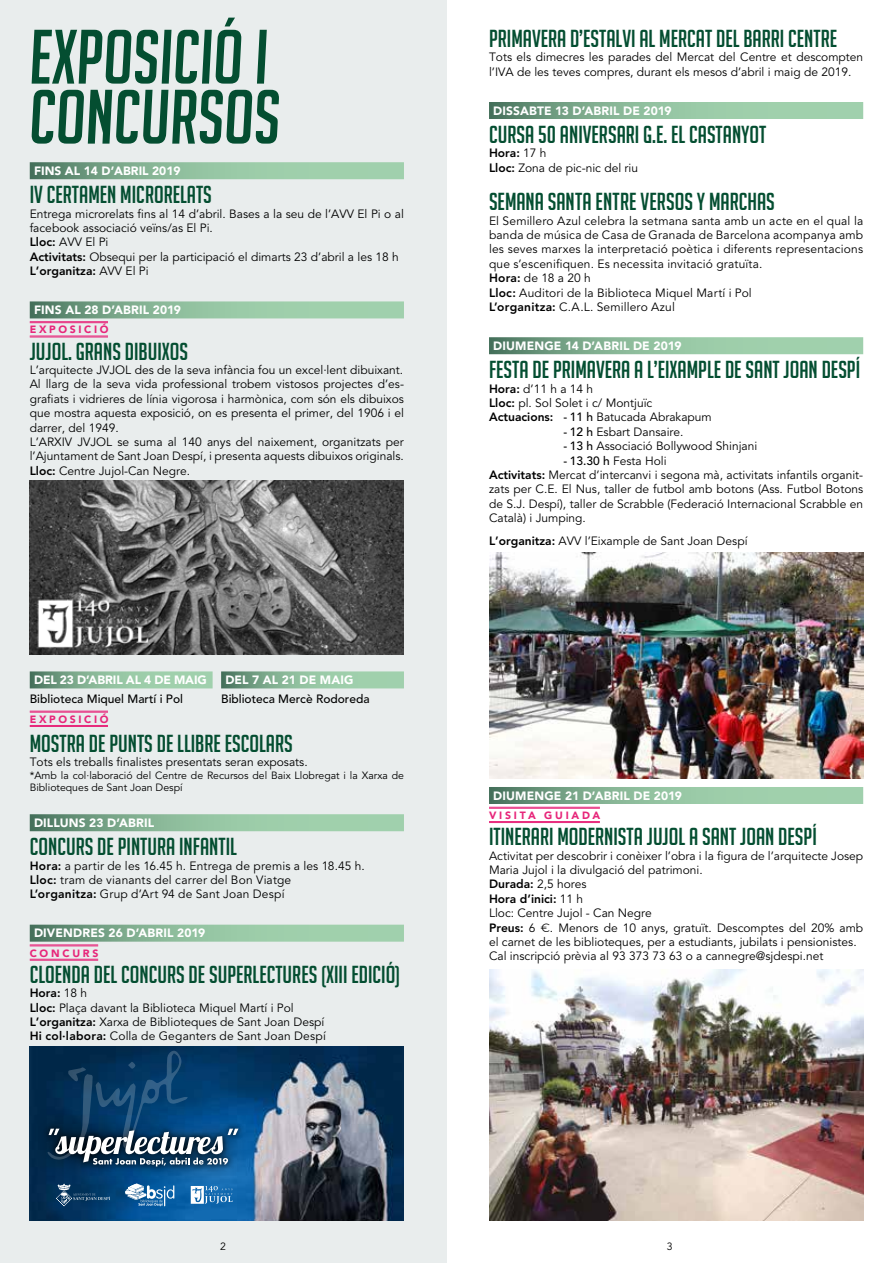
<style>
.page{position:relative;width:893px;height:1263px;background:#fff}
.page>*{position:absolute;margin:0;border:0;box-sizing:border-box;transform-origin:0 0}
.t1{font:italic 75px/60px "Big Noodle Titling";color:#044e31}
.t2{font:24px "Big Noodle Titling";color:#044e31}
.t3{font:12px/14.4px "Avenir";color:#000}
.t4{font:900 12px "Avenir";letter-spacing:.01em;color:#fff}
.t5{font:500 12px "Avenir";color:#000}
.t6{font:10.5px/12.6px "Avenir";color:#000}
.t7{font:900 10.5px "Avenir";letter-spacing:.25em;color:#e7267a}
.t8{font:900 10.5px "Avenir";letter-spacing:.27em;color:#e7267a}
.s1{font-weight:800}
.s2{font-weight:500}
.s3{font-family:"Montserrat";font-weight:300}
</style>
<div class="page">
<div style="left:0;top:0;width:446px;height:1263px;background:#e9eded"></div>
<svg style="left:30px;top:162px;width:374px;height:17px;background:#8cba9a"></svg>
<svg style="left:30px;top:301px;width:374px;height:17px;background:#8dba9b"></svg>
<hr style="left:30px;top:321px;width:78px;height:1px;background:#e7267a">
<hr style="left:30px;top:322px;width:78px;height:1px;background:#e7267a">
<hr style="left:30px;top:336px;width:78px;height:1px;background:#e7267a">
<hr style="left:30px;top:337px;width:78px;height:1px;background:#e7267a">
<svg style="left:30px;top:814px;width:374px;height:17px;background:#8cba9a"></svg>
<svg style="left:30px;top:925px;width:374px;height:17px;background:#8cba9a"></svg>
<hr style="left:30px;top:944px;width:68px;height:1px;background:#e7267a">
<hr style="left:30px;top:946px;width:68px;height:1px;background:#e7267a">
<hr style="left:30px;top:959px;width:68px;height:1px;background:#e7267a">
<hr style="left:30px;top:960px;width:68px;height:1px;background:#e7267a">
<img style="left:30px;top:480px;width:374px;height:175px">
<img style="left:30px;top:1046px;width:374px;height:174px">
<img style="left:30px;top:1074px;width:263px;height:146px">
<svg style="left:125px;top:1183px;width:49px;height:23px"></svg>
<svg style="left:56px;top:1183px;width:54px;height:23px"></svg>
<svg style="left:191px;top:1186px;width:42px;height:18px"></svg>
<svg style="left:47px;top:1051px;width:191px;height:115px;background:#204c72"></svg>
<svg style="left:128px;top:1061px;width:7px;height:8px"></svg>
<svg style="left:30px;top:671px;width:183px;height:17px;background:#8dba9b"></svg>
<svg style="left:221px;top:671px;width:183px;height:17px;background:#8dba9b"></svg>
<hr style="left:30px;top:711px;width:78px;height:1px;background:#e7267a">
<hr style="left:30px;top:712px;width:78px;height:1px;background:#e7267a">
<hr style="left:30px;top:725px;width:78px;height:1px;background:#e7267a">
<hr style="left:30px;top:726px;width:78px;height:1px;background:#e7267a">
<svg style="left:489px;top:102px;width:374px;height:17px;background:#8ab999"></svg>
<svg style="left:489px;top:337px;width:374px;height:17px;background:#8cba9a"></svg>
<svg style="left:489px;top:787px;width:374px;height:17px;background:#8ab999"></svg>
<hr style="left:489px;top:807px;width:111px;height:1px;background:#e7267a">
<hr style="left:489px;top:808px;width:111px;height:1px;background:#e7267a">
<hr style="left:489px;top:821px;width:111px;height:1px;background:#e7267a">
<hr style="left:489px;top:822px;width:111px;height:1px;background:#e7267a">
<img style="left:489px;top:553px;width:374px;height:225px">
<img style="left:489px;top:969px;width:374px;height:251px">
<h1 class="t1" style="left:30px;top:27px;width:252px">EXPOSICIÓ I<br>CONCURSOS</h1>
<p class="t4" style="left:34px;top:164px;width:148px">FINS AL 14 D’ABRIL 2019</p>
<h2 class="t2" style="left:30px;top:182px;width:184px">IV CERTAMEN MICRORELATS</h2>
<p class="t3" style="left:30px;top:207px;width:376px">Entrega microrelats fins al 14 d’abril. Bases a la seu de l’AVV El Pi o al facebook associació veïns/as El Pi.<br><span class="s1">Lloc:</span> AVV El Pi<br><span class="s1">Activitats:</span> Obsequi per la participació el dimarts 23 d’abril a les 18 h <span class="s1">L’organitza:</span> AVV El Pi</p>
<p class="t4" style="left:34px;top:303px;width:149px">FINS AL 28 D’ABRIL 2019</p>
<p class="t7" style="left:30px;top:323px;width:80px">EXPOSICIÓ</p>
<h2 class="t2" style="left:30px;top:338px;width:160px">JUJOL. GRANS DIBUIXOS</h2>
<p class="t3" style="left:30px;top:363px;width:376px">L’arquitecte JVJOL des de la seva infància fou un excel·lent dibuixant.<br>Al llarg de la seva vida professional trobem vistosos projectes d’es&shy;grafiats i vidrieres de línia vigorosa i harmònica, com són els dibuixos que mostra aquesta exposició, on es presenta el primer, del 1906 i el darrer, del 1949.<br>L’ARXIV JVJOL se suma al 140 anys del naixement, organitzats per l’Ajuntament de Sant Joan Despí, i presenta aquests dibuixos originals.<br><span class="s1">Lloc:</span> Centre Jujol-Can Negre.</p>
<p class="t4" style="left:34px;top:673px;width:174px">DEL 23 D’ABRIL AL 4 DE MAIG</p>
<p class="t4" style="left:225px;top:673px;width:130px">DEL 7 AL 21 DE MAIG</p>
<p class="t5" style="left:30px;top:692px;width:155px">Biblioteca Miquel Martí i Pol</p>
<p class="t7" style="left:30px;top:713px;width:80px">EXPOSICIÓ</p>
<p class="t5" style="left:221px;top:692px;width:150px">Biblioteca Mercè Rodoreda</p>
<h2 class="t2" style="left:30px;top:730px;width:264px">MOSTRA DE PUNTS DE LLIBRE ESCOLARS</h2>
<p class="t3" style="left:30px;top:755px;width:279px">Tots els treballs finalistes presentats seran exposats.</p>
<p class="t6" style="left:30px;top:769px;width:376px">*Amb la col·laboració del Centre de Recursos del Baix Llobregat i la Xarxa de<br>Biblioteques de Sant Joan Despí</p>
<p class="t4" style="left:34px;top:816px;width:122px">DILLUNS 23 D’ABRIL</p>
<h2 class="t2" style="left:30px;top:834px;width:209px">CONCURS DE PINTURA INFANTIL</h2>
<p class="t3" style="left:30px;top:859px;width:336px"><span class="s1">Hora:</span> a partir de les 16.45 h. Entrega de premis a les 18.45 h.<br><span class="s1">Lloc:</span> tram de vianants del carrer del Bon Viatge<br><span class="s1">L’organitza:</span> Grup d’Art 94 de Sant Joan Despí</p>
<p class="t4" style="left:34px;top:926px;width:173px">DIVENDRES 26 D’ABRIL 2019</p>
<p class="t8" style="left:30px;top:947px;width:70px">CONCURS</p>
<h2 class="t2" style="left:30px;top:961px;width:372px">CLOENDA DEL CONCURS DE SUPERLECTURES (XIII edició)</h2>
<p class="t3" style="left:30px;top:986px;width:298px"><span class="s1">Hora:</span> 18 h<br><span class="s1">Lloc:</span> Plaça davant la Biblioteca Miquel Martí i Pol <span class="s1">L’organitza:</span> Xarxa de Biblioteques de Sant Joan Despí <span class="s1">Hi col·labora:</span> Colla de Geganters de Sant Joan Despí</p>
<h2 class="t2" style="left:489px;top:26px;width:350px">PRIMAVERA D’ESTALVI AL MERCAT DEL BARRI CENTRE</h2>
<p class="t3" style="left:489px;top:50px;width:376px">Tots els dimecres les parades del Mercat del Centre et descompten l’IVA de les teves compres, durant els mesos d’abril i maig de 2019.</p>
<p class="t4" style="left:493px;top:103px;width:180px">DISSABTE 13 D’ABRIL DE 2019</p>
<h2 class="t2" style="left:489px;top:122px;width:279px">CURSA 50 ANIVERSARI G.E. EL CASTANYOT</h2>
<p class="t3" style="left:489px;top:146px;width:151px"><span class="s1">Hora:</span> 17 h<br><span class="s1">Lloc:</span> Zona de pic-nic del riu</p>
<h2 class="t2" style="left:489px;top:189px;width:287px">SEMANA SANTA ENTRE VERSOS Y MARCHAS</h2>
<p class="t3" style="left:489px;top:214px;width:376px">El Semillero Azul celebra la setmana santa amb un acte en el qual la banda de música de Casa de Granada de Barcelona acompanya amb les seves marxes la interpretació poètica i diferents representacions que s’escenifiquen. Es necessita invitació gratuïta.<br><span class="s1">Hora:</span> de 18 a 20 h<br><span class="s1">Lloc:</span> Auditori de la Biblioteca Miquel Martí i Pol<br><span class="s1">L’organitza:</span> C.A.L. Semillero Azul</p>
<p class="t4" style="left:493px;top:339px;width:190px">DIUMENGE 14 D’ABRIL DE 2019</p>
<h2 class="t2" style="left:489px;top:357px;width:373px">FESTA DE PRIMAVERA A L’EIXAMPLE DE SANT JOAN DESPÍ</h2>
<p class="t3" style="left:489px;top:382px;width:224px"><span class="s1">Hora:</span> d’11 h a 14 h<br><span class="s1">Lloc:</span> pl. Sol Solet i c/ Montjuïc<br><span class="s1">Actuacions:</span> <span class="s2">- 11 h</span> Batucada Abrakapum</p>
<p class="t3" style="left:563px;top:425px;width:122px"><span class="s2">- 12 h</span> Esbart Dansaire.</p>
<p class="t3" style="left:563px;top:439px;width:195px"><span class="s2">- 13 h</span> Associació Bollywood Shinjani</p>
<p class="t3" style="left:489px;top:454px;width:376px;text-indent:74px"><span class="s2">- 13.30 h</span> Festa Holi<br><span class="s1">Activitats:</span> Mercat d’intercanvi i segona mà, activitats infantils organit&shy;zats per C.E. El Nus, taller de futbol amb botons (Ass. Futbol Botons de S.J. Despí), taller de Scrabble (Federació Internacional Scrabble en Català) i Jumping.</p>
<p class="t3" style="left:489px;top:534px;width:260px"><span class="s1">L’organitza:</span> AVV l’Eixample de Sant Joan Despí</p>
<p class="t4" style="left:493px;top:788px;width:190px">DIUMENGE 21 D’ABRIL DE 2019</p>
<p class="t7" style="left:489px;top:809px;width:113px">VISITA GUIADA</p>
<h2 class="t2" style="left:489px;top:824px;width:329px">ITINERARI MODERNISTA JUJOL A SANT JOAN DESPÍ</h2>
<p class="t3" style="left:489px;top:848px;width:376px">Activitat per descobrir i conèixer l’obra i la figura de l’arquitecte Josep Maria Jujol i la divulgació del patrimoni.<br><span class="s1">Durada:</span> 2,5 hores<br><span class="s1">Hora d’inici:</span> 11 h<br>Lloc: Centre Jujol - Can Negre<br><span class="s1">Preus:</span> 6 <span class="s3">€</span>. Menors de 10 anys, gratuït. Descomptes del 20% amb el carnet de les biblioteques, per a estudiants, jubilats i pensionistes.<br>Cal inscripció prèvia al 93 373 73 63 o a cannegre@sjdespi.net</p>
<p class="t6" style="left:220px;top:1240px;width:7px">2</p>
<p class="t6" style="left:667px;top:1240px;width:7px">3</p>
</div>
